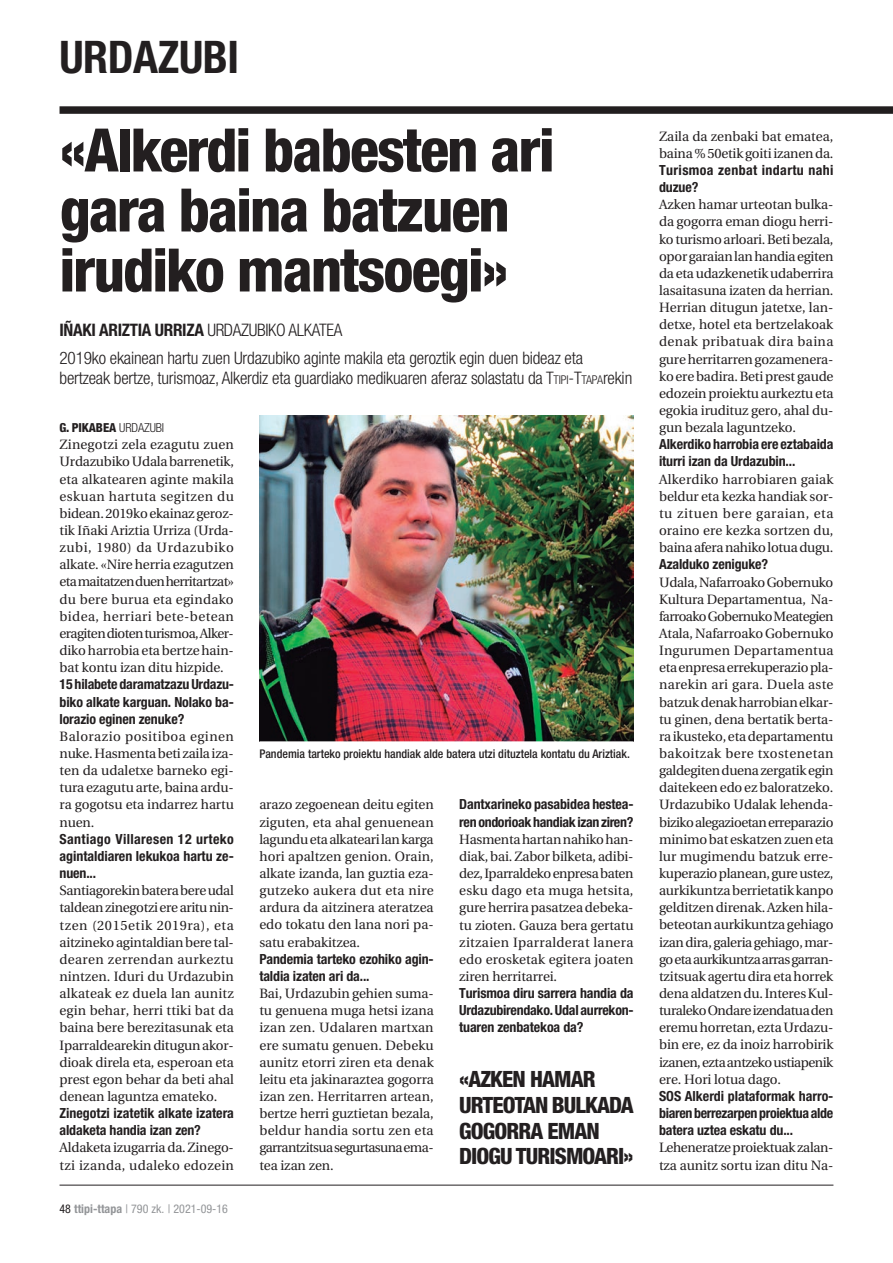
<style>
.page{position:relative;width:893px;height:1263px;background:#fff}
.page>*{position:absolute;margin:0;border:0;box-sizing:border-box;transform-origin:0 0}
.Titulua-A{font:800 condensed 60px/60px "Helvetica Neue";letter-spacing:-.03em;color:#231f20}
.Orriburua-A{font:700 condensed 45px "Helvetica Neue";letter-spacing:-.01em;color:#231f20}
.Leihoa{font:800 condensed 22.5px/25.8px "Helvetica Neue";letter-spacing:-.04em;color:#231f20}
.Sarrera{font:300 condensed 17.25px/19.5px "Helvetica Neue";letter-spacing:-.01em;color:#231f20}
.Elkarrizketa-Izenaab{font:700 condensed 17.25px "Helvetica Neue";letter-spacing:-.02em;color:#231f20}
.Testua-JUST-Galdera{font:700 condensed 13.95px/17.1px "Helvetica Neue";letter-spacing:-.01em;color:#231f20;text-align:justify}
.Testua-JUST-Galdera-2{font:700 condensed 13.95px/17.1px "Helvetica Neue";letter-spacing:.03em;color:#231f20}
.Testua-JUST-Hasi{font:13.5px/17.1px "Utopia";letter-spacing:-.01em;color:#231f20;text-align:justify}
.Medaila{font:800 condensed 12.45px "Helvetica Neue";letter-spacing:-.01em;color:#231f20}
.ArgazkiOina{font:500 condensed 12px "Helvetica Neue";color:#231f20}
.t1{font:condensed 12px "Helvetica Neue";color:#939598}
.s1{font-weight:300}
.s2{font-style:inherit}
.s3{font-size:12.15px}
.s4{color:#231f20}
.s5{font-weight:700}
</style>
<div class="page">
<img style="left:259px;top:415px;width:375px;height:326px">
<div style="left:60px;top:106px;width:833px;height:8px;background:#221e1f"></div>
<hr style="left:60px;top:1185px;width:773px;height:1px;background:#231f20">
<p class="Orriburua-A" style="left:60px;top:30px;width:181px">URDAZUBI</p>
<p class="Titulua-A" style="left:60px;top:119px;width:497px">«Alkerdi babesten ari gara baina batzuen irudiko mantsoegi»</p>
<p class="Elkarrizketa-Izenaab" style="left:60px;top:320px;width:284px">IÑAKI ARIZTIA URRIZA <span class="s1">URDAZUBIKO ALKATEA</span></p>
<p class="Sarrera" style="left:60px;top:348px;width:574px">2019ko ekainean hartu zuen Urdazubiko aginte makila eta geroztik egin duen bideaz eta bertzeak bertze, turismoaz, Alkerdiz eta guardiako medikuaren aferaz solastatu da <span class="s2">T</span><span class="s3">tipi</span><span class="s2">-T</span><span class="s3">tapa</span>rekin</p>
<p class="Medaila" style="left:60px;top:420px;width:106px">G. PIKABEA <span class="s1">URDAZUBI</span></p>
<p class="Testua-JUST-Hasi" style="left:60px;top:436px;width:176px">Zinegotzi zela ezagutu zuen Urdazubiko Udala barrenetik, eta alkatearen aginte makila eskuan hartuta segitzen du bidean. 2019ko ekainaz geroz&shy;tik Iñaki Ariztia Urriza (Urda&shy;zubi, 1980) da Urdazubiko alkate. «Nire herria ezagutzen eta maitatzen duen herritartzat» du bere burua eta egindako bidea, herriari bete-betean eragiten dioten turismoa, Alker&shy;diko harrobia eta bertze hain&shy;bat kontu izan ditu hizpide.</p>
<p class="Testua-JUST-Galdera" style="left:60px;top:676px;width:176px">15 hilabete daramatzazu Urdazu&shy;biko alkate karguan. Nolako ba&shy;lorazio eginen zenuke?</p>
<p class="Testua-JUST-Hasi" style="left:60px;top:728px;width:176px">Balorazio positiboa eginen nuke. Hasmenta beti zaila iza&shy;ten da udaletxe barneko egi&shy;tura ezagutu arte, baina ardu&shy;ra gogotsu eta indarrez hartu nuen.</p>
<p class="Testua-JUST-Galdera" style="left:60px;top:830px;width:176px">Santiago Villaresen 12 urteko agintaldiaren lekukoa hartu ze&shy;nuen...</p>
<p class="Testua-JUST-Hasi" style="left:60px;top:882px;width:176px">Santiagorekin batera bere udal taldean zinegotzi ere aritu nin&shy;tzen (2015etik 2019ra), eta aitzineko agintaldian bere tal&shy;dearen zerrendan aurkeztu nintzen. Iduri du Urdazubin alkateak ez duela lan aunitz egin behar, herri ttiki bat da baina bere berezitasunak eta Iparraldearekin ditugun akor&shy;dioak direla eta, esperoan eta prest egon behar da beti ahal denean laguntza emateko.</p>
<p class="Testua-JUST-Galdera" style="left:60px;top:1104px;width:176px">Zinegotzi izatetik alkate izatera aldaketa handia izan zen?</p>
<p class="Testua-JUST-Hasi" style="left:60px;top:1139px;width:176px">Aldaketa izugarria da. Zinego&shy;tzi izanda, udaleko edozein</p>
<p class="t1" style="left:60px;top:1202px;width:170px"><span class="s4">48</span> <span class="s5">ttipi-ttapa</span> | 790 zk. | 2021-09-16</p>
<p class="ArgazkiOina" style="left:259px;top:747px;width:372px">Pandemia tarteko proiektu handiak alde batera utzi dituztela kontatu du Ariztiak.</p>
<p class="Testua-JUST-Hasi" style="left:259px;top:796px;width:176px">arazo zegoenean deitu egiten ziguten, eta ahal genuenean lagundu eta alkateari lan karga hori apaltzen genion. Orain, alkate izanda, lan guztia eza&shy;gutzeko aukera dut eta nire ardura da aitzinera ateratzea edo tokatu den lana nori pa&shy;satu erabakitzea.</p>
<p class="Testua-JUST-Galdera" style="left:259px;top:950px;width:176px">Pandemia tarteko ezohiko agin&shy;taldia izaten ari da...</p>
<p class="Testua-JUST-Hasi" style="left:259px;top:985px;width:176px">Bai, Urdazubin gehien suma&shy;tu genuena muga hetsi izana izan zen. Udalaren martxan ere sumatu genuen. Debeku aunitz etorri ziren eta denak leitu eta jakinaraztea gogorra izan zen. Herritarren artean, bertze herri guztietan bezala, beldur handia sortu zen eta garrantzitsua segurtasuna ema&shy;tea izan zen.</p>
<p class="Testua-JUST-Galdera" style="left:459px;top:796px;width:176px">Dantxarineko pasabidea hestea&shy;ren ondorioak handiak izan ziren?</p>
<p class="Testua-JUST-Hasi" style="left:459px;top:831px;width:176px">Hasmenta hartan nahiko han&shy;diak, bai. Zabor bilketa, adibi&shy;dez, Iparraldeko enpresa baten esku dago eta muga hetsita, gure herrira pasatzea debeka&shy;tu zioten. Gauza bera gertatu zitzaien Iparralderat lanera edo erosketak egitera joaten ziren herritarrei.</p>
<p class="Testua-JUST-Galdera" style="left:459px;top:984px;width:176px">Turismoa diru sarrera handia da Urdazubirendako. Udal aurrekon&shy;tuaren zenbatekoa da?</p>
<p class="Leihoa" style="left:459px;top:1066px;width:176px">«AZKEN HAMAR<br>URTEOTAN BULKADA<br>GOGORRA EMAN<br>DIOGU TURISMOARI»</p>
<p class="Testua-JUST-Hasi" style="left:659px;top:128px;width:176px">Zaila da zenbaki bat ematea, baina % 50etik goiti izanen da.</p>
<p class="Testua-JUST-Galdera-2" style="left:659px;top:161px;width:176px">Turismoa zenbat indartu nahi duzue?</p>
<p class="Testua-JUST-Hasi" style="left:659px;top:196px;width:176px">Azken hamar urteotan bulka&shy;da gogorra eman diogu herri&shy;ko turismo arloari. Beti bezala, opor garaian lan handia egiten da eta udazkenetik udaberrira lasaitasuna izaten da herrian.<br>Herrian ditugun jatetxe, lan&shy;detxe, hotel eta bertzelakoak denak pribatuak dira baina gure herritarren gozamenera&shy;ko ere badira. Beti prest gaude edozein proiektu aurkeztu eta egokia irudituz gero, ahal du&shy;gun bezala laguntzeko.</p>
<p class="Testua-JUST-Galdera" style="left:659px;top:436px;width:176px">Alkerdiko harrobia ere eztabaida iturri izan da Urdazubin...</p>
<p class="Testua-JUST-Hasi" style="left:659px;top:471px;width:176px">Alkerdiko harrobiaren gaiak beldur eta kezka handiak sor&shy;tu zituen bere garaian, eta oraino ere kezka sortzen du, baina afera nahiko lotua dugu.</p>
<p class="Testua-JUST-Galdera" style="left:659px;top:556px;width:111px">Azalduko zeniguke?</p>
<p class="Testua-JUST-Hasi" style="left:659px;top:574px;width:176px">Udala, Nafarroako Gobernuko Kultura Departamentua, Na&shy;farroako Gobernuko Meategien Atala, Nafarroako Gobernuko Ingurumen Departamentua eta enpresa errekuperazio pla&shy;narekin ari gara. Duela aste batzuk denak harrobian elkar&shy;tu ginen, dena bertatik berta&shy;ra ikusteko, eta departamentu bakoitzak bere txostenetan galdegiten duena zergatik egin daitekeen edo ez baloratzeko.<br>Urdazubiko Udalak lehenda&shy;biziko alegazioetan erreparazio minimo bat eskatzen zuen eta lur mugimendu batzuk erre&shy;kuperazio planean, gure ustez, aurkikuntza berrietatik kanpo gelditzen direnak. Azken hila&shy;beteotan aurkikuntza gehiago izan dira, galeria gehiago, mar&shy;go eta aurkikuntza arras garran&shy;tzitsuak agertu dira eta horrek dena aldatzen du. Interes Kul&shy;turaleko Ondare izendatua den eremu horretan, ezta Urdazu&shy;bin ere, ez da inoiz harrobirik izanen, ezta antzeko ustiapenik ere. Hori lotua dago.</p>
<p class="Testua-JUST-Galdera" style="left:659px;top:1087px;width:176px">SOS Alkerdi plataformak harro&shy;biaren berrezarpen proiektua alde batera uztea eskatu du...</p>
<p class="Testua-JUST-Hasi" style="left:659px;top:1139px;width:176px">Leheneratze proiektuak zalan&shy;tza aunitz sortu izan ditu Na-</p>
</div>
